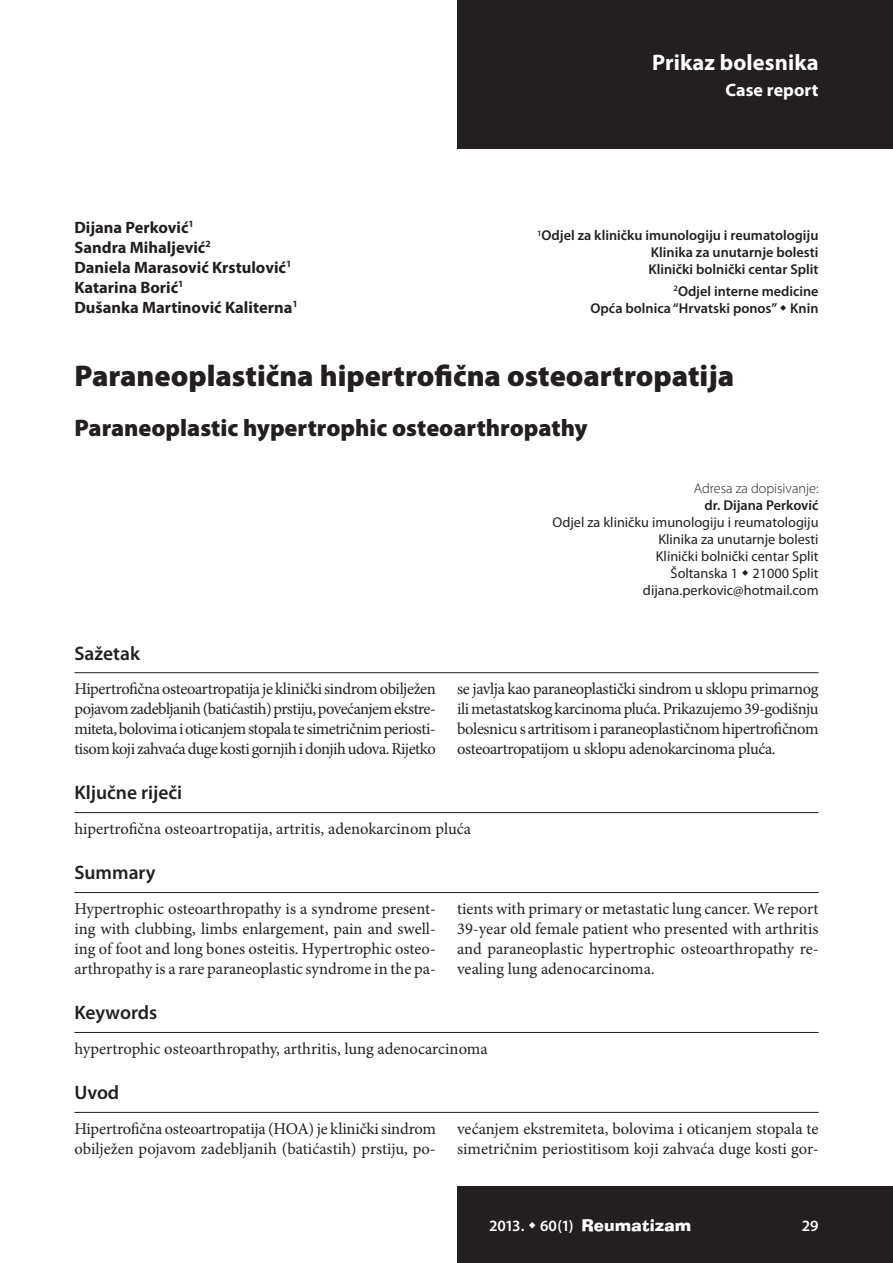
<style>
.page{position:relative;width:893px;height:1263px;background:#fff}
.page>*{position:absolute;margin:0;border:0;box-sizing:border-box;transform-origin:0 0}
.t1{font:900 30px "Myriad Pro";color:#231f20}
.t2{font:900 24px "Myriad Pro";color:#231f20}
.t3{font:700 22.5px "Myriad Pro";letter-spacing:.005em;color:#fff}
.t4{font:600 19.5px "Myriad Pro";color:#231f20}
.t5{font:700 18px "Myriad Pro";letter-spacing:.005em;color:#fff}
.t6{font:16.5px/20px "Minion Pro";letter-spacing:-.005em;color:#231f20;text-align:justify}
.t7{font:700 16.5px/20px "Myriad Pro";color:#231f20}
.t8{font:600 15.75px "Myriad Pro";color:#fff}
.t9{font:600 14.25px/17px "Myriad Pro";color:#231f20;text-align:justify}
.t10{font:14.25px/17px "Myriad Pro";color:#231f20;text-align:right}
.t11{font:300 14.25px "Myriad Pro";color:#231f20}
.s1{font-family:"Ad Lib BT";font-weight:400;font-size:16.35px}
</style>
<div class="page">
<div style="left:457px;top:1186px;width:436px;height:77px;background:#231f20"></div>
<div style="left:457px;top:0;width:436px;height:149px;background:#231f20"></div>
<hr style="left:74px;top:672px;width:745px;height:1px;background:#231f20">
<hr style="left:74px;top:812px;width:745px;height:1px;background:#231f20">
<hr style="left:74px;top:892px;width:745px;height:1px;background:#231f20">
<hr style="left:74px;top:1032px;width:745px;height:1px;background:#231f20">
<hr style="left:74px;top:1112px;width:745px;height:1px;background:#231f20">
<h3 class="t3" style="left:652px;top:54px;width:168px">Prikaz bolesnika</h3>
<p class="t5" style="left:725px;top:83px;width:95px">Case report</p>
<p class="t7" style="left:74px;top:218px;width:225px">Dijana Perković<sup>1<br></sup>Sandra Mihaljević<sup>2<br></sup>Daniela Marasović Krstulović<sup>1<br></sup>Katarina Borić<sup>1<br></sup>Dušanka Martinović Kaliterna<sup>1</sup></p>
<p class="t9" style="left:648px;top:228px;width:172px;text-indent:-111px"><sup>1</sup>Odjel za kliničku imunologiju i reumatologiju Klinika za unutarnje bolesti Klinički bolnički centar Split</p>
<p class="t9" style="left:591px;top:283px;width:229px;text-align:right"><sup>2</sup>Odjel interne medicine<br>Opća bolnica “Hrvatski ponos” Knin</p>
<h1 class="t1" style="left:74px;top:364px;width:661px">Paraneoplastična hipertrofična osteoartropatija</h1>
<h2 class="t2" style="left:74px;top:419px;width:515px">Paraneoplastic hypertrophic osteoarthropathy</h2>
<p class="t11" style="left:694px;top:482px;width:126px">Adresa za dopisivanje:</p>
<p class="t9" style="left:704px;top:497px;width:116px">dr. Dijana Perković</p>
<p class="t10" style="left:552px;top:514px;width:268px">Odjel za kliničku imunologiju i reumatologiju<br>Klinika za unutarnje bolesti<br>Klinički bolnički centar Split<br>Šoltanska 1 21000 Split dijana.perkovic@hotmail.com</p>
<p class="t4" style="left:74px;top:645px;width:67px">Sažetak</p>
<p class="t6" style="left:74px;top:680px;width:363px">Hipertrofična osteoartropatija je klinički sindrom obilježen pojavom zadebljanih (batićastih) prstiju, povećanjem ekstre&shy;miteta, bolovima i oticanjem stopala te simetričnim periosti&shy;tisom koji zahvaća duge kosti gornjih i donjih udova. Rijetko</p>
<p class="t6" style="left:457px;top:680px;width:363px">se javlja kao paraneoplastički sindrom u sklopu primarnog ili metastatskog karcinoma pluća. Prikazujemo 39-godišnju bolesnicu s artritisom i paraneoplastičnom hipertrofičnom osteoartropatijom u sklopu adenokarcinoma pluća.</p>
<p class="t4" style="left:74px;top:785px;width:109px">Ključne riječi</p>
<p class="t6" style="left:74px;top:820px;width:398px">hipertrofična osteoartropatija, artritis, adenokarcinom pluća</p>
<p class="t4" style="left:74px;top:865px;width:83px">Summary</p>
<p class="t6" style="left:74px;top:900px;width:363px">Hypertrophic osteoarthropathy is a syndrome present&shy;ing with clubbing, limbs enlargement, pain and swell&shy;ing of foot and long bones osteitis. Hypertrophic osteo&shy;arthropathy is a rare paraneoplastic syndrome in the pa-</p>
<p class="t6" style="left:457px;top:900px;width:363px">tients with primary or metastatic lung cancer. We report 39-year old female patient who presented with arthritis and paraneoplastic hypertrophic osteoarthropathy re&shy;vealing lung adenocarcinoma.</p>
<p class="t4" style="left:74px;top:1005px;width:84px">Keywords</p>
<p class="t6" style="left:74px;top:1040px;width:415px">hypertrophic osteoarthropathy, arthritis, lung adenocarcinoma</p>
<p class="t4" style="left:74px;top:1085px;width:46px">Uvod</p>
<p class="t6" style="left:74px;top:1120px;width:363px">Hipertrofična osteoartropatija (HOA) je klinički sindrom obilježen pojavom zadebljanih (batićastih) prstiju, po-</p>
<p class="t6" style="left:457px;top:1120px;width:363px">većanjem ekstremiteta, bolovima i oticanjem stopala te simetričnim periostitisom koji zahvaća duge kosti gor-</p>
<p class="t8" style="left:489px;top:1220px;width:204px">2013. 60(1) <span class="s1">Reumatizam</span></p>
<p class="t8" style="left:802px;top:1220px;width:18px">29</p>
</div>
